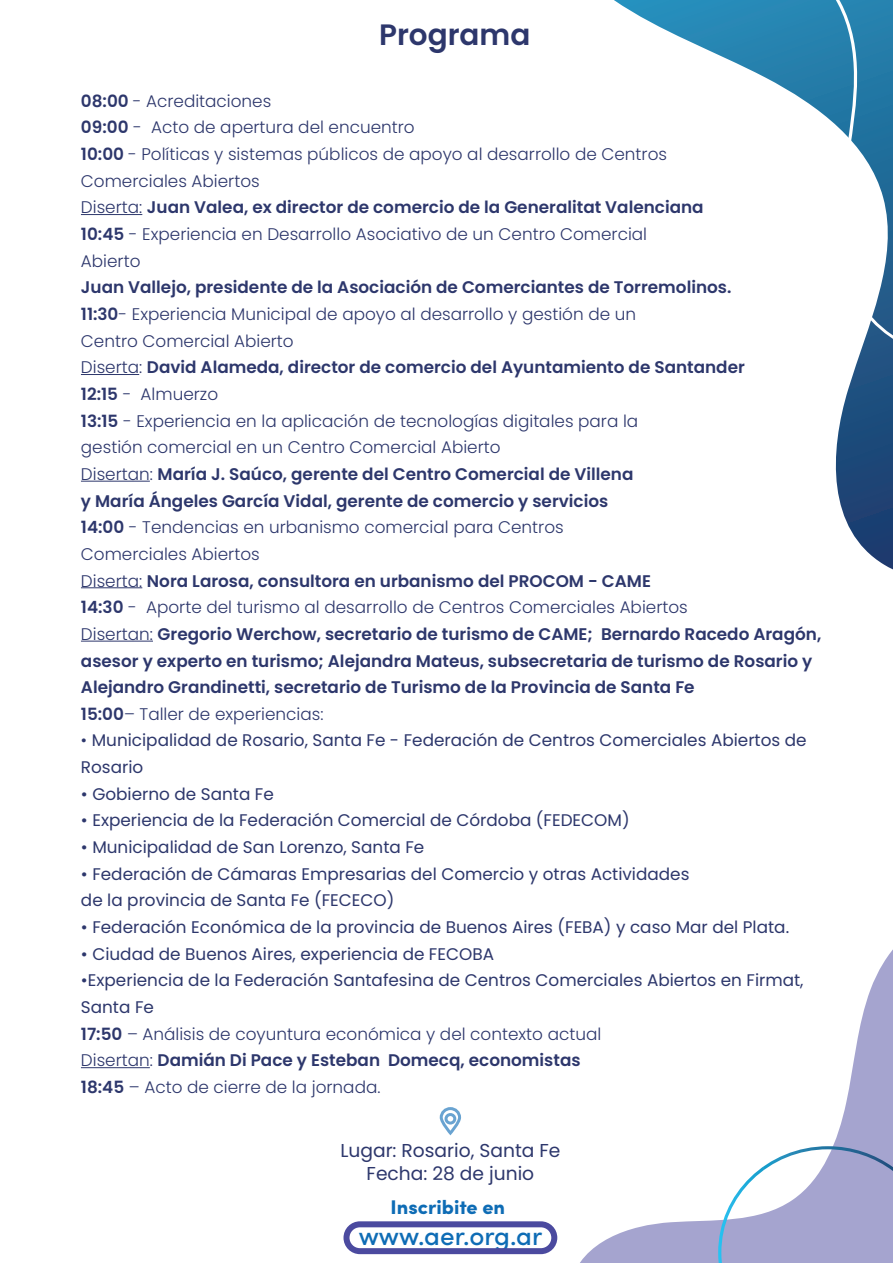
<style>
.page{position:relative;width:893px;height:1263px;background:#fff}
.page>*{position:absolute;margin:0;border:0;box-sizing:border-box;transform-origin:0 0}
.t1{font:600 29.4px "Poppins";color:#2d376c}
.t2{font:500 26.1px "Sofia Pro";color:#0e6cb5}
.t3{font:900 19.8px "Sofia Pro";color:#0e6cb5}
.t4{font:18.6px/22.4px "Poppins";color:#2d376c;text-align:center}
.t5{font:600 16.8px/26.7px "Poppins";color:#2d376c}
.t6{font:16.8px/26.7px "Poppins";color:#2d376c}
.t7{font:300 16.8px/26.7px "Poppins";color:#2d376c}
.s1{font-weight:600}
.s2{font-weight:300}
</style>
<div class="page">
<hr style="left:81px;top:214px;width:61px;height:1px;background:#2d376c">
<hr style="left:81px;top:374px;width:58px;height:1px;background:#2d376c">
<hr style="left:81px;top:481px;width:69px;height:1px;background:#2d376c">
<hr style="left:81px;top:587px;width:61px;height:1px;background:#2d376c">
<hr style="left:81px;top:641px;width:72px;height:1px;background:#2d376c">
<hr style="left:81px;top:1067px;width:69px;height:1px;background:#2d376c">
<svg style="left:580px;top:949px;width:313px;height:314px"></svg>
<svg style="left:718px;top:1146px;width:175px;height:117px"></svg>
<svg style="left:835px;top:363px;width:58px;height:206px"></svg>
<svg style="left:614px;top:0;width:279px;height:363px"></svg>
<svg style="left:440px;top:1107px;width:21px;height:28px"></svg>
<div style="left:343px;top:1221px;width:214px;height:33px;border:6px solid #4b4a9f;border-radius:13px"></div>
<h1 class="t1" style="left:379px;top:17px;width:153px">Programa</h1>
<p class="t7" style="left:81px;top:87px;width:624px"><span class="s1">08:00</span> - Acreditaciones<br><span class="s1">09:00</span> - Acto de apertura del encuentro<br><span class="s1">10:00</span> - Políticas y sistemas públicos de apoyo al desarrollo de Centros Comerciales Abiertos<br>Diserta: <span class="s1">Juan Valea, ex director de comercio de la Generalitat Valenciana 10:45</span> - Experiencia en Desarrollo Asociativo de un Centro Comercial Abierto</p>
<p class="t5" style="left:81px;top:274px;width:742px">Juan Vallejo, presidente de la Asociación de Comerciantes de Torremolinos.<br>11:30<span class="s2">- Experiencia Municipal de apoyo al desarrollo y gestión de un<br>Centro Comercial Abierto<br>Diserta:</span> David Alameda, director de comercio del Ayuntamiento de Santander<br>12:15 <span class="s2">- Almuerzo<br></span>13:15 <span class="s2">- Experiencia en la aplicación de tecnologías digitales para la<br>gestión comercial en un Centro Comercial Abierto<br>Disertan:</span> María J. Saúco, gerente del Centro Comercial de Villena<br>y María Ángeles García Vidal, gerente de comercio y servicios<br>14:00 <span class="s2">- Tendencias en urbanismo comercial para Centros<br>Comerciales Abiertos<br>Diserta:</span> Nora Larosa, consultora en urbanismo del PROCOM - CAME<br>14:30 <span class="s2">- Aporte del turismo al desarrollo de Centros Comerciales Abiertos<br>Disertan:</span> Gregorio Werchow, secretario de turismo de CAME; Bernardo Racedo Aragón, asesor y experto en turismo; Alejandra Mateus, subsecretaria de turismo de Rosario y Alejandro Grandinetti, secretario de Turismo de la Provincia de Santa Fe<br>15:00<span class="s2">– Taller de experiencias:</span></p>
<p class="t6" style="left:81px;top:727px;width:727px"><span class="s2">•</span> Municipalidad de Rosario, Santa Fe - Federación de Centros Comerciales Abiertos de<br>Rosario</p>
<p class="t6" style="left:81px;top:781px;width:194px">• Gobierno de Santa Fe</p>
<p class="t6" style="left:81px;top:807px;width:550px">• Experiencia de la Federación Comercial de Córdoba (FEDECOM)</p>
<p class="t6" style="left:81px;top:834px;width:345px">• Municipalidad de San Lorenzo, Santa Fe</p>
<p class="t6" style="left:81px;top:861px;width:610px">• Federación de Cámaras Empresarias del Comercio y otras Actividades de la provincia de Santa Fe (FECECO)</p>
<p class="t6" style="left:81px;top:914px;width:710px">• Federación Económica de la provincia de Buenos Aires (FEBA) y caso Mar del Plata.</p>
<p class="t6" style="left:81px;top:940px;width:415px">• Ciudad de Buenos Aires, experiencia de FECOBA</p>
<p class="t6" style="left:81px;top:967px;width:724px">•Experiencia de la Federación Santafesina de Centros Comerciales Abiertos en Firmat, Santa Fe<br><span class="s1">17:50</span> <span class="s2">– Análisis de coyuntura económica y del contexto actual<br>Disertan:</span> <span class="s1">Damián Di Pace y Esteban Domecq, economistas<br>18:45</span> <span class="s2">– Acto de cierre de la jornada.</span></p>
<p class="t4" style="left:340px;top:1140px;width:221px">Lugar: Rosario, Santa Fe<br>Fecha: 28 de junio</p>
<p class="t3" style="left:391px;top:1191px;width:116px">Inscribite en</p>
<h2 class="t2" style="left:359px;top:1217px;width:185px">www.aer.org.ar</h2>
</div>
